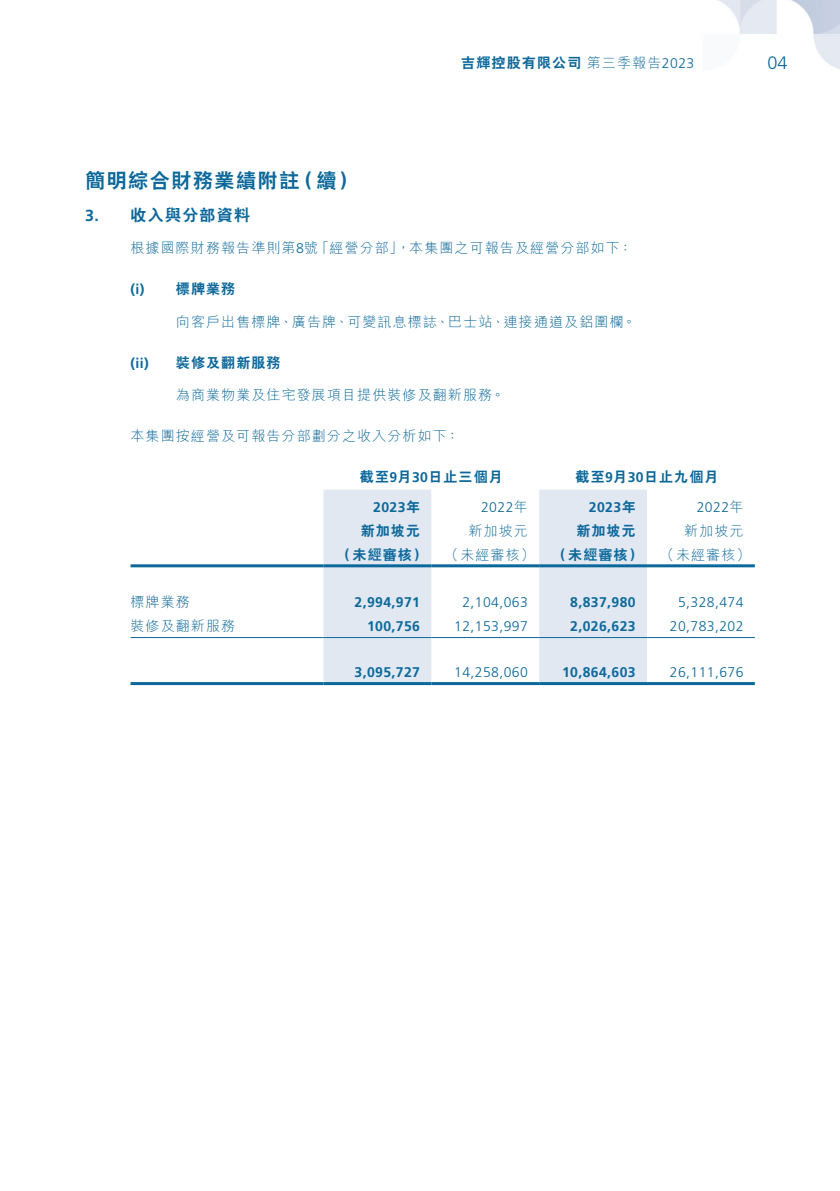
<style>
.page{position:relative;width:840px;height:1191px;background:#fff}
.page>*{position:absolute;margin:0;border:0;box-sizing:border-box;transform-origin:0 0}
.t1{font:800 20px "C Hei 2 HK";letter-spacing:.08em;color:#0c689a}
.t2{font:300 18px "Frutiger LT Std";color:#0c689a}
.t3{font:800 16px "C Hei 2 HK";letter-spacing:.08em;color:#0c689a}
.t4{font:700 16px "Frutiger LT Std";color:#0c689a}
.t5{font:300 14px "M Hei HK";letter-spacing:.08em;color:#0c689a}
.t6{font:800 14px "C Hei 2 HK";letter-spacing:.08em;color:#0c689a}
.t7{font:700 14px "Frutiger LT Std";letter-spacing:.03em;color:#0c689a}
.t8{font:300 14px "Frutiger LT Std";letter-spacing:.03em;color:#0c689a}
.s1{font-family:"M Hei HK";font-weight:300}
.s2{font-family:"Frutiger LT Std";font-weight:300}
.s3{font-family:"Frutiger LT Std"}
.s4{font-family:"Frutiger LT Std";font-weight:700}
.s5{font-family:"C Hei 2 HK";font-weight:800}
.s6{font-family:"M Hei HK"}
</style>
<div class="page">
<img style="left:130px;top:0;width:709px;height:686px">
<svg style="left:323px;top:489px;width:323px;height:193px;fill:#e2e8f1"></svg>
<hr style="left:130px;top:564px;width:193px;height:3px;background:#0c689a">
<hr style="left:323px;top:564px;width:108px;height:3px;background:#0c689a">
<hr style="left:431px;top:564px;width:108px;height:3px;background:#0c689a">
<hr style="left:539px;top:564px;width:107px;height:3px;background:#0c689a">
<hr style="left:646px;top:564px;width:108px;height:3px;background:#0c689a">
<hr style="left:130px;top:637px;width:193px;height:1px;background:#0c689a">
<hr style="left:323px;top:637px;width:108px;height:1px;background:#0c689a">
<hr style="left:431px;top:637px;width:108px;height:1px;background:#0c689a">
<hr style="left:539px;top:637px;width:107px;height:1px;background:#0c689a">
<hr style="left:646px;top:637px;width:108px;height:1px;background:#0c689a">
<hr style="left:130px;top:682px;width:193px;height:3px;background:#0c689a">
<hr style="left:323px;top:682px;width:108px;height:3px;background:#0c689a">
<hr style="left:431px;top:682px;width:108px;height:3px;background:#0c689a">
<hr style="left:539px;top:682px;width:107px;height:3px;background:#0c689a">
<hr style="left:646px;top:682px;width:108px;height:3px;background:#0c689a">
<p class="t6" style="left:461px;top:55px;width:234px">吉輝控股有限公司<span class="s1">第三季報告</span><span class="s2">2023</span></p>
<p class="t2" style="left:766px;top:52px;width:22px">04</p>
<h1 class="t1" style="left:85px;top:170px;width:216px">簡明綜合財務業績附註</h1>
<p class="t3" style="left:130px;top:206px;width:121px">收入與分部資料</p>
<h1 class="t1" style="left:294px;top:170px;width:66px">（續(</h1>
<p class="t4" style="left:85px;top:205px;width:15px">3.</p>
<p class="t5" style="left:130px;top:241px;width:189px">根據國際財務報告準則第 號<span class="s3">8</span></p>
<p class="t6" style="left:176px;top:282px;width:61px">標牌業務</p>
<p class="t5" style="left:315px;top:241px;width:318px">「經營分部，」本集團之可報告及經營分部如下：</p>
<p class="t7" style="left:130px;top:281px;width:15px">i( )</p>
<p class="t7" style="left:130px;top:354px;width:20px">(ii)</p>
<p class="t5" style="left:176px;top:314px;width:461px">向客戶出售標牌、廣告牌、可變訊息標誌、巴士站、連接通道及鋁圍欄。</p>
<p class="t6" style="left:176px;top:355px;width:106px">裝修及翻新服務</p>
<p class="t5" style="left:176px;top:388px;width:330px">為商業物業及住宅發展項目提供裝修及翻新服務。</p>
<p class="t5" style="left:130px;top:429px;width:330px">本集團按經營及可報告分部劃分之收入分析如下：</p>
<p class="t6" style="left:359px;top:470px;width:144px">截至 月<span class="s4">9 30</span>日止三個月</p>
<p class="t6" style="left:575px;top:470px;width:144px">截至 月<span class="s4">9 30</span>日止九個月</p>
<p class="t7" style="left:373px;top:499px;width:48px">2023<span class="s5">年</span></p>
<p class="t8" style="left:481px;top:499px;width:48px">2022<span class="s6">年</span></p>
<p class="t7" style="left:588px;top:499px;width:48px">2023<span class="s5">年</span></p>
<p class="t8" style="left:696px;top:499px;width:48px">2022<span class="s6">年</span></p>
<p class="t6" style="left:360px;top:523px;width:61px">新加坡元</p>
<p class="t5" style="left:468px;top:523px;width:61px">新加坡元</p>
<p class="t6" style="left:576px;top:523px;width:61px">新加坡元</p>
<p class="t5" style="left:683px;top:523px;width:61px">新加坡元</p>
<p class="t6" style="left:336px;top:547px;width:92px">（未經審核）</p>
<p class="t5" style="left:444px;top:547px;width:92px">（未經審核）</p>
<p class="t6" style="left:552px;top:547px;width:92px">（未經審核）</p>
<p class="t5" style="left:660px;top:547px;width:92px">（未經審核(</p>
<p class="t5" style="left:130px;top:594px;width:61px">標牌業務</p>
<p class="t7" style="left:354px;top:593px;width:67px">2,994,971</p>
<p class="t8" style="left:462px;top:594px;width:67px">2,104,063</p>
<p class="t7" style="left:570px;top:593px;width:67px">8,837,980</p>
<p class="t8" style="left:677px;top:594px;width:67px">5,328,474</p>
<p class="t5" style="left:130px;top:618px;width:106px">裝修及翻新服務</p>
<p class="t7" style="left:367px;top:617px;width:54px">100,756</p>
<p class="t8" style="left:454px;top:618px;width:75px">12,153,997</p>
<p class="t7" style="left:570px;top:617px;width:67px">2,026,623</p>
<p class="t8" style="left:669px;top:618px;width:75px">20,783,202</p>
<p class="t7" style="left:354px;top:664px;width:67px">3,095,727</p>
<p class="t8" style="left:454px;top:664px;width:75px">14,258,060</p>
<p class="t7" style="left:561px;top:664px;width:75px">10,864,603</p>
<p class="t8" style="left:669px;top:664px;width:75px">26,111,676</p>
</div>
